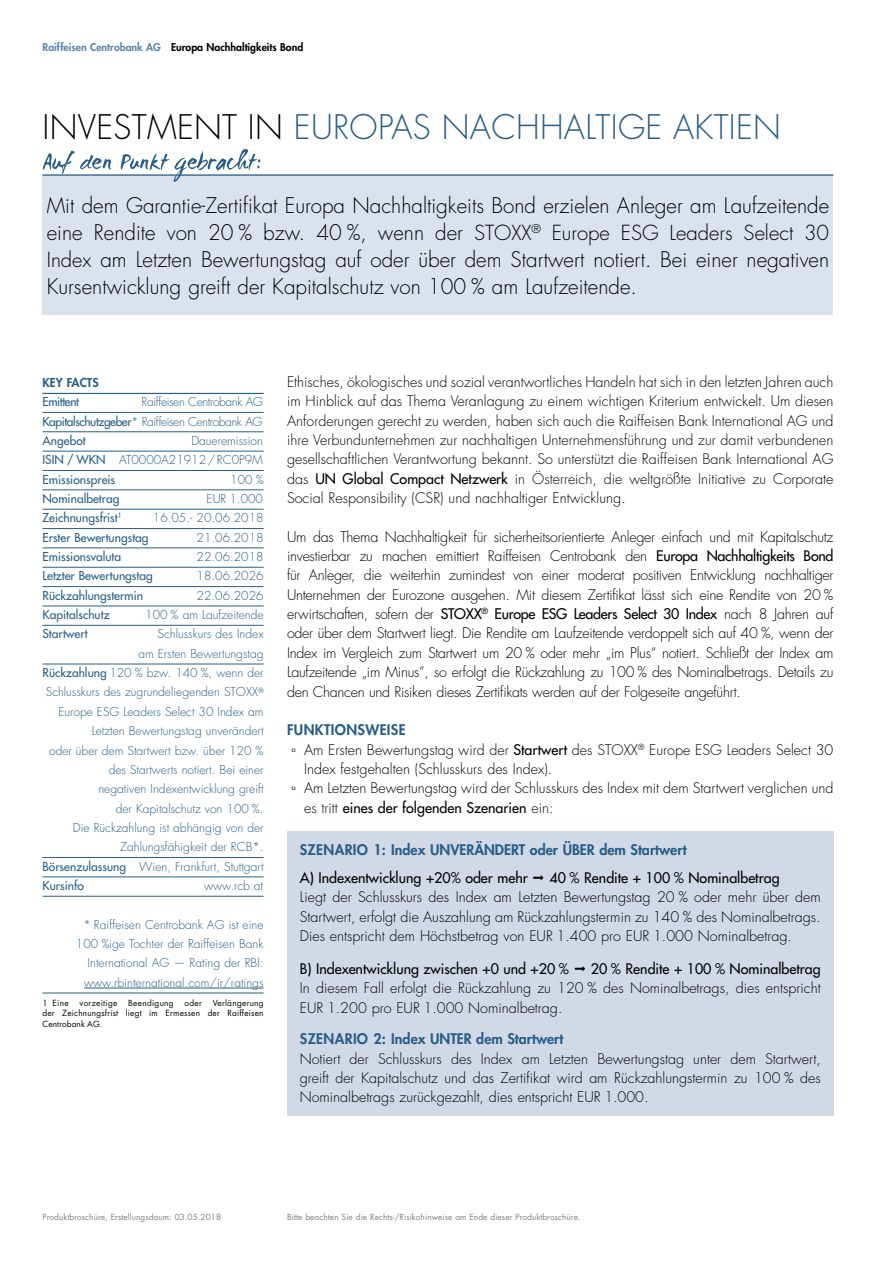
<style>
.page{position:relative;width:893px;height:1263px;background:#fff}
.page>*{position:absolute;margin:0;border:0;box-sizing:border-box;transform-origin:0 0}
.t1{font:300 33px "Futura";letter-spacing:.01em;color:#295e87}
.t2{font:300 21px/27px "Futura";color:#000}
.t3{font:300 20.25px "Futura";color:#000}
.t4{font:300 14.25px/19.4px "Futura";color:#000;text-align:justify}
.t5{font:14.25px "Futura";color:#000}
.t6{font:800 14.25px "Futura";letter-spacing:.01em;color:#295e87}
.t7{font:300 12px/19.4px "Futura";color:#295e87;text-align:justify}
.t8{font:12px "Futura";color:#295e87}
.t9{font:800 12px/19.4px "Futura";color:#295e87}
.t10{font:800 10.5px "Futura";color:#000}
.t11{font:8.25px "Futura";letter-spacing:.01em;color:#808184}
.t12{font:8.25px/10.5px "Futura";letter-spacing:.025em;color:#000;text-align:justify}
.s1{color:#5b85ac}
.s2{color:#000}
.s3{font-size:20.25px}
.s4{font-weight:400}
.s5{font-weight:300}
.s6{font-weight:800;color:#295e87}
.s7{font-family:"Trebuchet MS";font-weight:400}
</style>
<div class="page">
<div style="left:43px;top:174px;width:790px;height:141px;background:#dce2ed"></div>
<hr style="left:43px;top:174px;width:790px;height:2px;background:#295e87">
<svg style="left:43px;top:149px;width:217px;height:33px"></svg>
<hr style="left:43px;top:393px;width:221px;height:1px;background:#295e87">
<hr style="left:43px;top:412px;width:221px;height:1px;background:#295e87">
<hr style="left:43px;top:431px;width:221px;height:1px;background:#295e87">
<hr style="left:43px;top:451px;width:221px;height:1px;background:#295e87">
<hr style="left:43px;top:470px;width:221px;height:1px;background:#295e87">
<hr style="left:43px;top:490px;width:221px;height:1px;background:#295e87">
<hr style="left:43px;top:509px;width:221px;height:1px;background:#295e87">
<hr style="left:43px;top:528px;width:221px;height:1px;background:#295e87">
<hr style="left:43px;top:548px;width:221px;height:1px;background:#295e87">
<hr style="left:43px;top:567px;width:221px;height:1px;background:#295e87">
<hr style="left:43px;top:586px;width:221px;height:1px;background:#295e87">
<hr style="left:43px;top:606px;width:221px;height:1px;background:#295e87">
<hr style="left:43px;top:625px;width:221px;height:1px;background:#295e87">
<hr style="left:43px;top:664px;width:221px;height:1px;background:#295e87">
<hr style="left:43px;top:857px;width:221px;height:1px;background:#295e87">
<hr style="left:43px;top:877px;width:221px;height:1px;background:#295e87">
<hr style="left:43px;top:896px;width:221px;height:1px;background:#295e87">
<hr style="left:43px;top:993px;width:221px;height:1px;background:#295e87">
<hr style="left:84px;top:988px;width:180px;height:1px;background:#295e87">
<div style="left:287px;top:831px;width:546px;height:284px;background:#d1d9e6"></div>
<p class="t10" style="left:43px;top:40px;width:262px"><span class="s1">Raiffeisen Centrobank AG</span> Europa Nachhaltigkeits Bond</p>
<h1 class="t1" style="left:43px;top:107px;width:740px"><span class="s2">investme nt in</span> europas nachhaltige aktien</h1>
<h2 class="t2" style="left:47px;top:192px;width:784px">Mit dem Garantie-Zertifikat Europa Nachhaltigkeits Bond erzielen Anleger am Laufzeitende eine Rendite von 20 % bzw. 40 %, wenn der <span class="s3">STO</span></h2>
<h3 class="t3" style="left:511px;top:220px;width:134px">XX<sup>®</sup> Europe ESG</h3>
<h3 class="t3" style="left:670px;top:220px;width:161px">Leaders Select 30</h3>
<h2 class="t2" style="left:47px;top:246px;width:784px"><span class="s3">I ndex</span> am Letzten Bewertungstag auf oder über dem Startwert notiert. Bei einer negativen<br>Kursentwicklung greift der Kapitalschutz von 100 % am Laufzeitende.</h2>
<p class="t9" style="left:43px;top:373px;width:72px">Key Facts<br><span class="s4">Emittent</span> <span class="s5">R</span></p>
<p class="t7" style="left:43px;top:393px;width:213px;text-indent:105px">aiffeisen Centrobank AG <span class="s4">Kapitalschutzgeber</span>* Raiffeisen Centrobank AG <span class="s4">Angebot</span> D</p>
<p class="t7" style="left:199px;top:431px;width:65px">aueremission</p>
<p class="t8" style="left:43px;top:452px;width:73px">ISIN / WKN <span class="s5">AT</span></p>
<p class="t7" style="left:131px;top:451px;width:133px">0000A21912/ RC0P9M</p>
<p class="t8" style="left:43px;top:472px;width:74px">Emissionspreis</p>
<p class="t7" style="left:230px;top:470px;width:35px">100 %</p>
<p class="t8" style="left:43px;top:491px;width:78px">Nominalbetrag</p>
<p class="t7" style="left:207px;top:489px;width:58px">EUR 1.000</p>
<p class="t8" style="left:43px;top:510px;width:81px">Zeichnungsfrist<sup>1</sup></p>
<p class="t7" style="left:153px;top:509px;width:112px">16.05.- 20.06.2018</p>
<p class="t8" style="left:43px;top:530px;width:108px">Erster Bewertungstag</p>
<p class="t7" style="left:197px;top:528px;width:69px">21.06.2018</p>
<p class="t8" style="left:43px;top:549px;width:80px">Emissionsvaluta</p>
<p class="t7" style="left:197px;top:547px;width:69px">22.06.2018</p>
<p class="t8" style="left:43px;top:568px;width:112px">Letzter Bewertungstag</p>
<p class="t7" style="left:197px;top:567px;width:69px">18.06.2026</p>
<p class="t8" style="left:43px;top:588px;width:102px">Rückzahlungstermin</p>
<p class="t7" style="left:197px;top:586px;width:69px">22.06.2026</p>
<p class="t8" style="left:43px;top:607px;width:69px">Kapitalschutz</p>
<p class="t7" style="left:145px;top:605px;width:120px">100 % am Laufzeitende</p>
<p class="t8" style="left:43px;top:626px;width:47px">Startwert</p>
<p class="t7" style="left:158px;top:625px;width:108px">Schlusskurs des I ndex</p>
<p class="t7" style="left:138px;top:644px;width:127px">am Ersten Bewertungstag</p>
<p class="t7" style="left:43px;top:663px;width:223px"><span class="s4">Rückzahlung</span> 120 % bzw. 140 %, wenn der</p>
<p class="t7" style="left:46px;top:683px;width:187px">Schlusskurs des zugrundeliegenden STO</p>
<p class="t7" style="left:246px;top:683px;width:19px">XX<sup>®</sup></p>
<p class="t7" style="left:58px;top:702px;width:207px">Europe ESG Leaders Select 30 I ndex am</p>
<p class="t7" style="left:92px;top:721px;width:173px">Letzten Bewertungstag unverändert</p>
<p class="t7" style="left:49px;top:741px;width:216px">oder über dem Startwert bzw. über 120 %</p>
<p class="t7" style="left:109px;top:760px;width:156px">des Startwerts notiert. Bei einer</p>
<p class="t7" style="left:98px;top:779px;width:167px">negativen I ndexentwicklung greift</p>
<p class="t7" style="left:116px;top:799px;width:149px">der Kapitalschutz von 100 %.</p>
<p class="t7" style="left:73px;top:818px;width:192px">Die Rückzahlung ist abhängig von der</p>
<p class="t7" style="left:120px;top:838px;width:145px">Zahlungsfähigkeit der RC B*.</p>
<p class="t7" style="left:42px;top:857px;width:223px"><span class="s4">Börsenzulassung</span> Wien, Frankfurt, Stuttgart</p>
<p class="t8" style="left:42px;top:878px;width:43px">Kursinfo</p>
<p class="t7" style="left:204px;top:876px;width:60px">www.rcb.at</p>
<p class="t7" style="left:76px;top:915px;width:189px;text-align:right">* Raiffeisen Centrobank AG ist eine 100 %ige Tochter der Raiffeisen Bank I nternational AG — Rating der RBI : www.rbinternational.com/ir/ratings</p>
<p class="t12" style="left:43px;top:998px;width:28px">1 Eine</p>
<p class="t12" style="left:80px;top:998px;width:39px">vorzeitige</p>
<p class="t12" style="left:128px;top:998px;width:47px">Beendigung</p>
<p class="t12" style="left:184px;top:998px;width:19px">oder</p>
<p class="t12" style="left:43px;top:998px;width:223px;text-indent:170px">Verlängerung der Zeichnungsfrist liegt im Ermessen der Raiffeisen Centrobank AG.</p>
<p class="t4" style="left:287px;top:372px;width:548px">Ethisches, ökologisches und sozial verantwortliches Handeln hat sich in den letzten Jahren auch im H inblick auf das Thema Veranlagung zu einem wichtigen Kriterium entwickelt. Um diesen Anforderungen gerecht zu werden, haben sich auch die Raiffeisen Bank I nternational AG</p>
<p class="t4" style="left:287px;top:411px;width:548px;text-align:left;text-indent:525px">und ihre Verbundunternehmen zur nachhaltigen Unternehmensführung und zur damit verbundenen gesellschaftlichen Verantwortung bekannt. So unterstützt die Raiffeisen Bank I nternational AG das <span class="s4">UN Global Compact Netzwerk</span> in Österreich, die weltgrößte I nitiative zu Corporate Social Responsibility (CSR) und nachhaltiger Entwicklung.</p>
<p class="t4" style="left:287px;top:527px;width:548px">Um das Thema Nachhaltigkeit für sicherheitsorientierte Anleger einfach und mit Kapitalschutz investierbar zu machen emittiert Raiffeisen Centrobank den <span class="s4">Europa Nachhaltigkeits Bond </span>für Anleger, die weiterhin zumindest von einer moderat positiven Entwicklung nachhaltiger Unternehmen der Eurozone ausgehen. Mit diesem Zertifikat lässt sich eine Rendite von 20 % erwirtschaften, sofern der <span class="s4">STOXX</span><sup>®</sup> <span class="s4">Europe ESG Leaders Select 30 Index</span> nach 8 Jahren auf oder über dem Startwert liegt. Die Rendite am Laufzeitende verdoppelt sich auf 40 %, wenn der I ndex im Vergleich zum Startwert um 20 % oder mehr „im Plus“ notiert. Schließt der I ndex am Laufzeitende „im Minus“, so erfolgt die Rückzahlung zu 100 % des Nominalbetrags. Details zu den Chancen und Risiken dieses Zertifikats werden auf der Folgeseite angeführt.</p>
<p class="t4" style="left:287px;top:721px;width:320px"><span class="s6">Funktionsweise<br></span><span class="s7">▫</span> Am Ersten Bewertungstag wird der <span class="s4">Startwert</span> des STO</p>
<p class="t4" style="left:624px;top:740px;width:211px">XX<sup>®</sup> Europe ESG Leaders Select 30</p>
<p class="t4" style="left:304px;top:759px;width:250px">I ndex festgehalten (Schlusskurs des I ndex).</p>
<p class="t4" style="left:291px;top:779px;width:544px"><span class="s7">▫</span> Am Letzten Bewertungstag wird der Schlusskurs des I ndex mit dem Startwert verglichen und</p>
<p class="t5" style="left:304px;top:798px;width:251px"><span class="s5">es tritt</span> eines der folgenden Szenarien <span class="s5">ein:</span></p>
<p class="t6" style="left:300px;top:841px;width:272px">Szenario 1: Index unverändert oder ÜBER</p>
<p class="t6" style="left:599px;top:841px;width:89px">dem Startwert</p>
<p class="t5" style="left:300px;top:869px;width:229px">A) Indexentwicklung +20% oder mehr</p>
<p class="t5" style="left:550px;top:869px;width:231px">40 % Rendite + 100 % Nominalbetrag</p>
<p class="t4" style="left:300px;top:888px;width:522px">Liegt der Schlusskurs des I ndex am Letzten Bewertungstag 20 % oder mehr über dem Startwert, erfolgt die Auszahlung am Rückzahlungstermin zu 140 % des Nominalbetrags.<br>Dies entspricht dem Höchstbetrag von EUR 1.400 pro EUR 1.000 Nominalbetrag.</p>
<p class="t5" style="left:300px;top:960px;width:271px">B) Indexentwicklung zwischen +0 und +20 %</p>
<p class="t5" style="left:591px;top:960px;width:231px">20 % Rendite + 100 % Nominalbetrag</p>
<p class="t4" style="left:300px;top:979px;width:522px">I n diesem Fall erfolgt die Rückzahlung zu 120 % des Nominalbetrags, dies entspricht<br>EUR 1.200 pro EUR 1.000 Nominalbetrag.</p>
<p class="t6" style="left:300px;top:1030px;width:140px">Szenario 2: Index UNTER</p>
<p class="t6" style="left:476px;top:1030px;width:89px">dem Startwert</p>
<p class="t4" style="left:300px;top:1049px;width:522px">Notiert der Schlusskurs des I ndex am Letzten Bewertungstag unter dem Startwert, greift der Kapitalschutz und das Zertifikat wird am Rückzahlungstermin zu 100 % des Nominalbetrags zurückgezahlt, dies entspricht EUR 1.000.</p>
<p class="t11" style="left:43px;top:1212px;width:180px">Produktbroschüre, Erstellungsdaum: 03.05.2018</p>
<p class="t11" style="left:287px;top:1212px;width:295px">Bitte beachten Sie die Rechts-/Risikohinweise am Ende dieser Produktbroschüre.</p>
</div>
